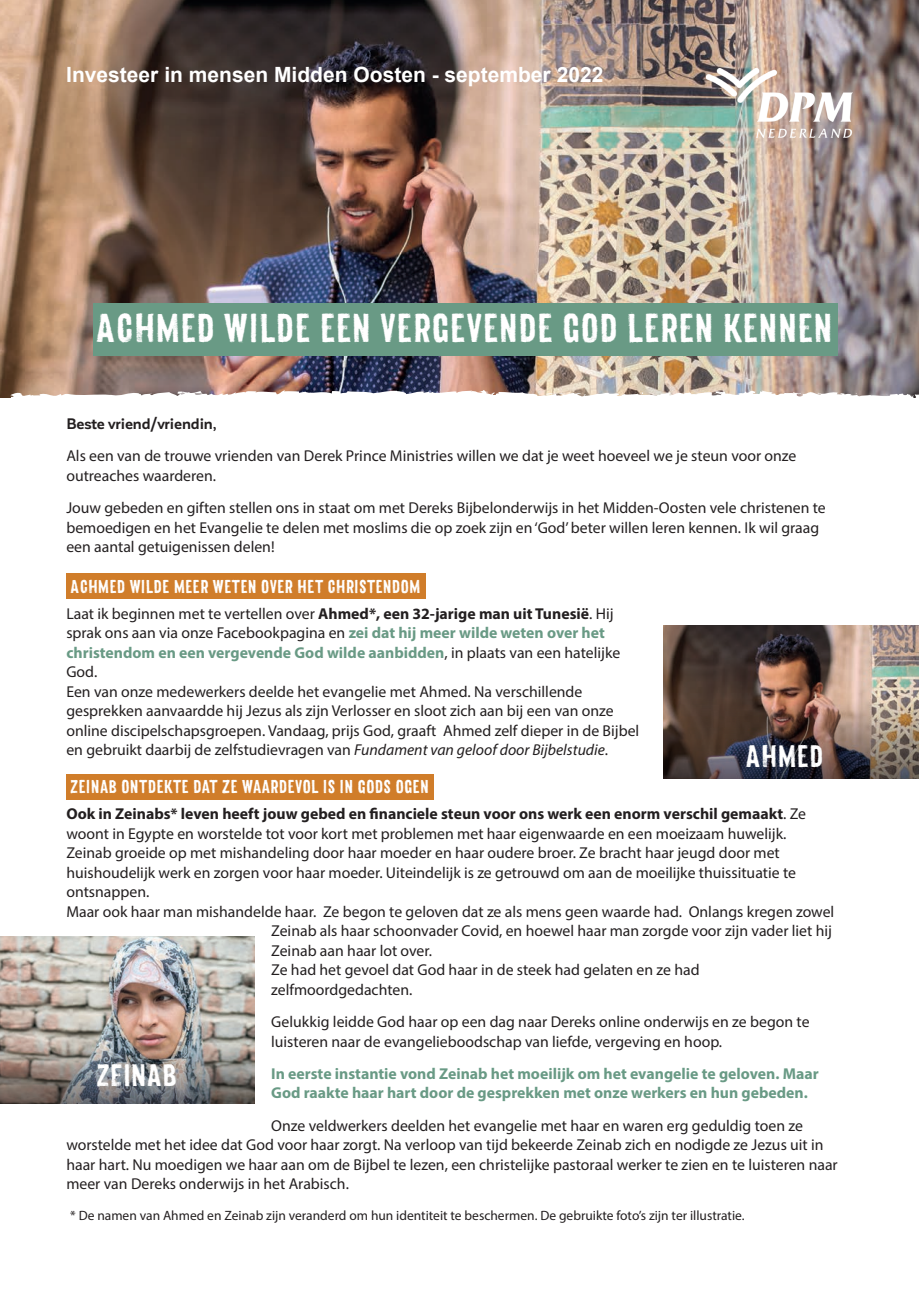
<style>
.page{position:relative;width:919px;height:1289px;background:#fff}
.page>*{position:absolute;margin:0;border:0;box-sizing:border-box;transform-origin:0 0}
.t1{font:39px "Canvas 3 D Sans Kerned";letter-spacing:.04em;color:#fff}
.t2{font:30.15px "Canvas 3 D Sans Kerned";letter-spacing:.04em;color:#fff}
.t3{font:700 21px "Arial";color:#fff}
.t4{font:18px "Canvas 3 D Sans Kerned";letter-spacing:.04em;color:#fff}
.t5{font:15.75px/19.5px "Myriad Pro";color:#231f20}
.t6{font:700 15.75px/19.5px "Myriad Pro";color:#699a85}
.t7{font:700 15.75px "Myriad Pro";color:#231f20}
.t8{font:700 15px "Corporative Sans";letter-spacing:-.01em;color:#231f20}
.t9{font:13.5px "Myriad Pro";color:#231f20}
.s1{font-weight:700}
.s2{font-weight:700;color:#699a85}
.s3{font-style:italic}
.s4{font-weight:400}
</style>
<div class="page">
<div style="left:66px;top:573px;width:360px;height:26px;background:#d07d2a"></div>
<div style="left:66px;top:774px;width:368px;height:25px;background:#d07d2a"></div>
<img style="left:0;top:0;width:918px;height:398px">
<img style="left:9px;top:390px;width:909px;height:8px">
<div style="left:93px;top:303px;width:744px;height:52px;background:#699a85"></div>
<img style="left:706px;top:68px;width:145px;height:69px">
<img style="left:663px;top:625px;width:255px;height:64px">
<img style="left:663px;top:689px;width:255px;height:89px">
<img style="left:0;top:936px;width:254px;height:99px">
<img style="left:0;top:1035px;width:254px;height:68px">
<h3 class="t3" style="left:66px;top:61px;width:538px">Investeer in mensen Midden Oosten - september 2022</h3>
<h1 class="t1" style="left:96px;top:304px;width:737px">ACHMED WILDE EEN VERGEVENDE GOD LEREN KENNEN</h1>
<p class="t8" style="left:66px;top:415px;width:152px">Beste vriend/vriendin,</p>
<p class="t5" style="left:66px;top:446px;width:731px">Als een van de trouwe vrienden van Derek Prince Ministries willen we dat je weet hoeveel we je steun voor onze outreaches waarderen.</p>
<p class="t5" style="left:66px;top:498px;width:760px">Jouw gebeden en giften stellen ons in staat om met Dereks Bijbelonderwijs in het Midden-Oosten vele christenen te bemoedigen en het Evangelie te delen met moslims die op zoek zijn en ‘God’ beter willen leren kennen. Ik wil graag een aantal getuigenissen delen!</p>
<p class="t4" style="left:71px;top:575px;width:351px">ACHMED WILDE MEER WETEN OVER HET CHRISTENDOM</p>
<p class="t5" style="left:66px;top:603px;width:574px">Laat ik beginnen met te vertellen over <span class="s1">Ahmed*, een 32-jarige man uit Tunesië</span>. Hij sprak ons aan via onze Facebookpagina en <span class="s2">zei dat hij meer wilde weten over het christendom en een vergevende God wilde aanbidden</span>, in plaats van een hatelijke God.<br>Een van onze medewerkers deelde het evangelie met Ahmed. Na verschillende gesprekken aanvaardde hij Jezus als zijn Verlosser en sloot zich aan bij een van onze online discipelschapsgroepen. Vandaag, prijs God, graaft Ahmed zelf dieper in de Bijbel en gebruikt daarbij de zelfstudievragen van <span class="s3">Fundament van geloof door Bijbelstudie</span>.</p>
<p class="t4" style="left:71px;top:775px;width:359px">ZEINAB ONTDEKTE DAT ZE WAARDEVOL IS IN GODS OGEN</p>
<p class="t7" style="left:66px;top:803px;width:741px">Ook in Zeinabs* leven heeft jouw gebed en financiele steun voor ons werk een enorm verschil gemaakt<span class="s4">. Ze</span></p>
<p class="t5" style="left:66px;top:823px;width:721px">woont in Egypte en worstelde tot voor kort met problemen met haar eigenwaarde en een moeizaam huwelijk.</p>
<p class="t5" style="left:66px;top:843px;width:715px">Zeinab groeide op met mishandeling door haar moeder en haar oudere broer. Ze bracht haar jeugd door met</p>
<p class="t5" style="left:66px;top:862px;width:731px">huishoudelijk werk en zorgen voor haar moeder. Uiteindelijk is ze getrouwd om aan de moeilijke thuissituatie te</p>
<p class="t5" style="left:66px;top:882px;width:84px">ontsnappen.</p>
<p class="t5" style="left:66px;top:901px;width:769px">Maar ook haar man mishandelde haar. Ze begon te geloven dat ze als mens geen waarde had. Onlangs kregen zowel</p>
<p class="t5" style="left:271px;top:921px;width:562px">Zeinab als haar schoonvader Covid, en hoewel haar man zorgde voor zijn vader liet hij</p>
<p class="t5" style="left:271px;top:940px;width:162px">Zeinab aan haar lot over.</p>
<p class="t5" style="left:271px;top:960px;width:430px">Ze had het gevoel dat God haar in de steek had gelaten en ze had</p>
<p class="t5" style="left:271px;top:979px;width:143px">zelfmoordgedachten.</p>
<p class="t5" style="left:271px;top:1011px;width:540px">Gelukkig leidde God haar op een dag naar Dereks online onderwijs en ze begon te luisteren naar de evangelieboodschap van liefde, vergeving en hoop.</p>
<p class="t6" style="left:271px;top:1063px;width:549px">In eerste instantie vond Zeinab het moeilijk om het evangelie te geloven. Maar<br>God raakte haar hart door de gesprekken met onze werkers en hun gebeden.</p>
<p class="t5" style="left:66px;top:1115px;width:772px;text-indent:205px">Onze veldwerkers deelden het evangelie met haar en waren erg geduldig toen ze worstelde met het idee dat God voor haar zorgt. Na verloop van tijd bekeerde Zeinab zich en nodigde ze Jezus uit in haar hart. Nu moedigen we haar aan om de Bijbel te lezen, een christelijke pastoraal werker te zien en te luisteren naar meer van Dereks onderwijs in het Arabisch.</p>
<h2 class="t2" style="left:745px;top:737px;width:79px">AHMED</h2>
<h2 class="t2" style="left:97px;top:1056px;width:81px">ZEINAB</h2>
<p class="t9" style="left:70px;top:1207px;width:676px">* De namen van Ahmed en Zeinab zijn veranderd om hun identiteit te beschermen. De gebruikte foto’s zijn ter illustratie.</p>
</div>
